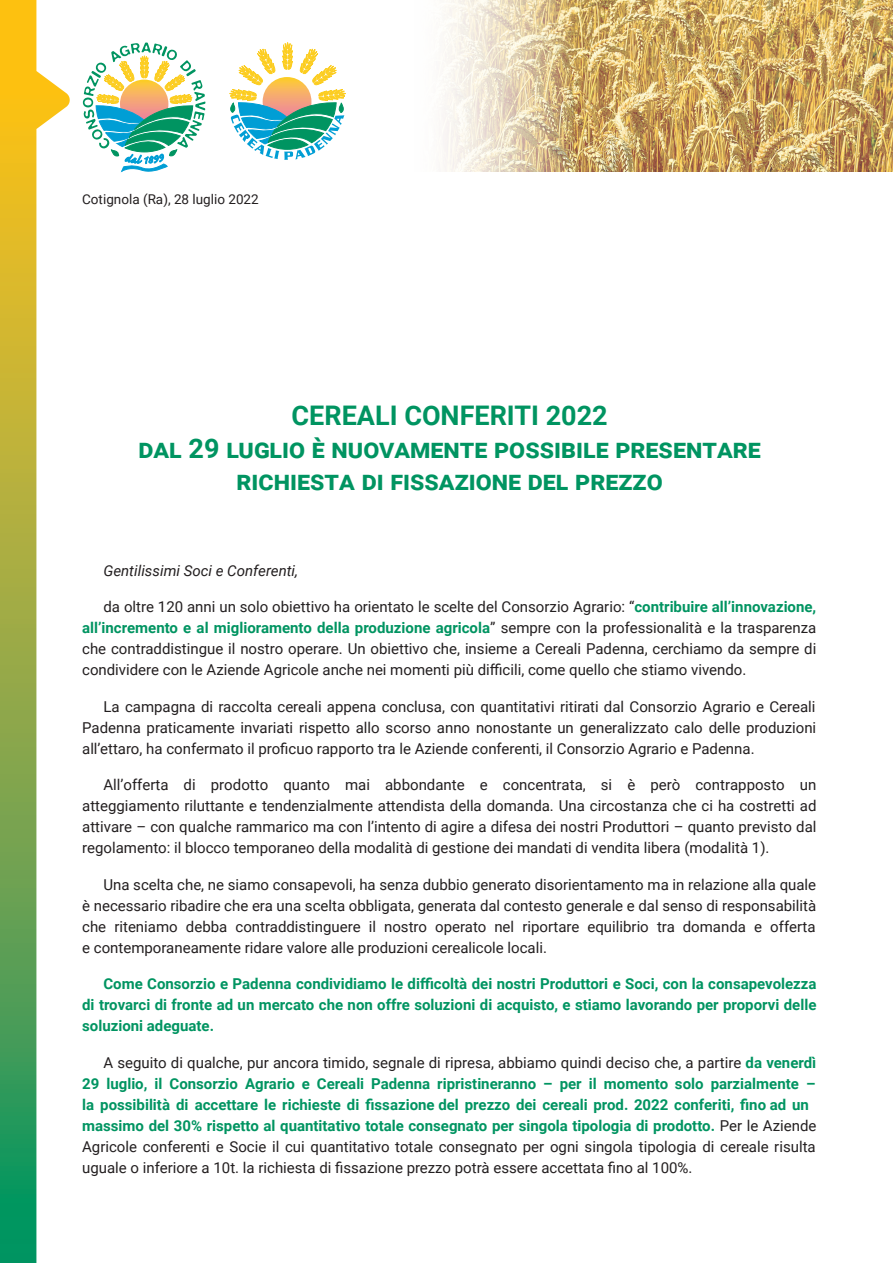
<style>
.page{position:relative;width:893px;height:1263px;background:#fff}
.page>*{position:absolute;margin:0;border:0;box-sizing:border-box;transform-origin:0 0}
.t1{font:700 27px/32.4px "Roboto";color:#009461;text-align:center}
.t2{font:15px/21px "Roboto";color:#231f20;text-align:justify}
.t3{font:700 15px/21px "Roboto";color:#009461;text-align:justify}
.t4{font:italic 15px "Roboto";color:#231f20}
.t5{font:13.5px "Roboto";color:#231f20}
.s1{font-weight:700;color:#009461}
</style>
<div class="page">
<svg style="left:229px;top:42px;width:117px;height:118px"></svg>
<svg style="left:83px;top:43px;width:122px;height:129px"></svg>
<svg style="left:0;top:0;width:70px;height:1263px"></svg>
<img style="left:444px;top:0;width:449px;height:172px">
<p class="t5" style="left:82px;top:189px;width:178px">Cotignola (Ra), 28 luglio 2022</p>
<p class="t1" style="left:138px;top:398px;width:624px">CEREALI CONFERITI 2022<br>dal 29 luglio è nuovamente possibile presentare richiesta di fissazione del prezzo</p>
<p class="t4" style="left:103px;top:560px;width:196px">Gentilissimi Soci e Conferenti,</p>
<p class="t2" style="left:82px;top:596px;width:736px;text-indent:21px">da oltre 120 anni un solo obiettivo ha orientato le scelte del Consorzio Agrario: “<span class="s1">contribuire all’innovazione, all’incremento e al miglioramento della produzione agricola</span>” sempre con la professionalità e la trasparenza che contraddistingue il nostro operare. Un obiettivo che, insieme a Cereali Padenna, cerchiamo da sempre di condividere con le Aziende Agricole anche nei momenti più difficili, come quello che stiamo vivendo.</p>
<p class="t2" style="left:82px;top:695px;width:736px;text-indent:21px">La campagna di raccolta cereali appena conclusa, con quantitativi ritirati dal Consorzio Agrario e Cereali Padenna praticamente invariati rispetto allo scorso anno nonostante un generalizzato calo delle produzioni all’ettaro, ha confermato il proficuo rapporto tra le Aziende conferenti, il Consorzio Agrario e Padenna.</p>
<p class="t2" style="left:82px;top:774px;width:736px;text-indent:21px">All’offerta di prodotto quanto mai abbondante e concentrata, si è però contrapposto un atteggiamento riluttante e tendenzialmente attendista della domanda. Una circostanza che ci ha costretti ad attivare – con qualche rammarico ma con l’intento di agire a difesa dei nostri Produttori – quanto previsto dal regolamento: il blocco temporaneo della modalità di gestione dei mandati di vendita libera (modalità 1).</p>
<p class="t2" style="left:82px;top:873px;width:736px;text-indent:21px">Una scelta che, ne siamo consapevoli, ha senza dubbio generato disorientamento ma in relazione alla quale è necessario ribadire che era una scelta obbligata, generata dal contesto generale e dal senso di responsabilità che riteniamo debba contraddistinguere il nostro operato nel riportare equilibrio tra domanda e offerta e contemporaneamente ridare valore alle produzioni cerealicole locali.</p>
<p class="t3" style="left:82px;top:973px;width:736px;text-indent:21px">Come Consorzio e Padenna condividiamo le difficoltà dei nostri Produttori e Soci, con la consapevolezza di trovarci di fronte ad un mercato che non offre soluzioni di acquisto, e stiamo lavorando per proporvi delle soluzioni adeguate.</p>
<p class="t2" style="left:82px;top:1051px;width:736px;text-align:left;text-indent:21px">A seguito di qualche, pur ancora timido, segnale di ripresa, abbiamo quindi deciso che, a partire <span class="s1">da venerdì 29 luglio, il Consorzio Agrario e Cereali Padenna ripristineranno – per il momento solo parzialmente – la possibilità di accettare le richieste di fissazione del prezzo dei cereali prod. 2022 conferiti, fino ad un massimo del 30% rispetto al quantitativo totale consegnato per singola tipologia di prodotto.</span> Per le Aziende Agricole conferenti e Socie il cui quantitativo totale consegnato per ogni singola tipologia di cereale risulta uguale o inferiore a 10t. la richiesta di fissazione prezzo potrà essere accettata fino al 100%.</p>
</div>
